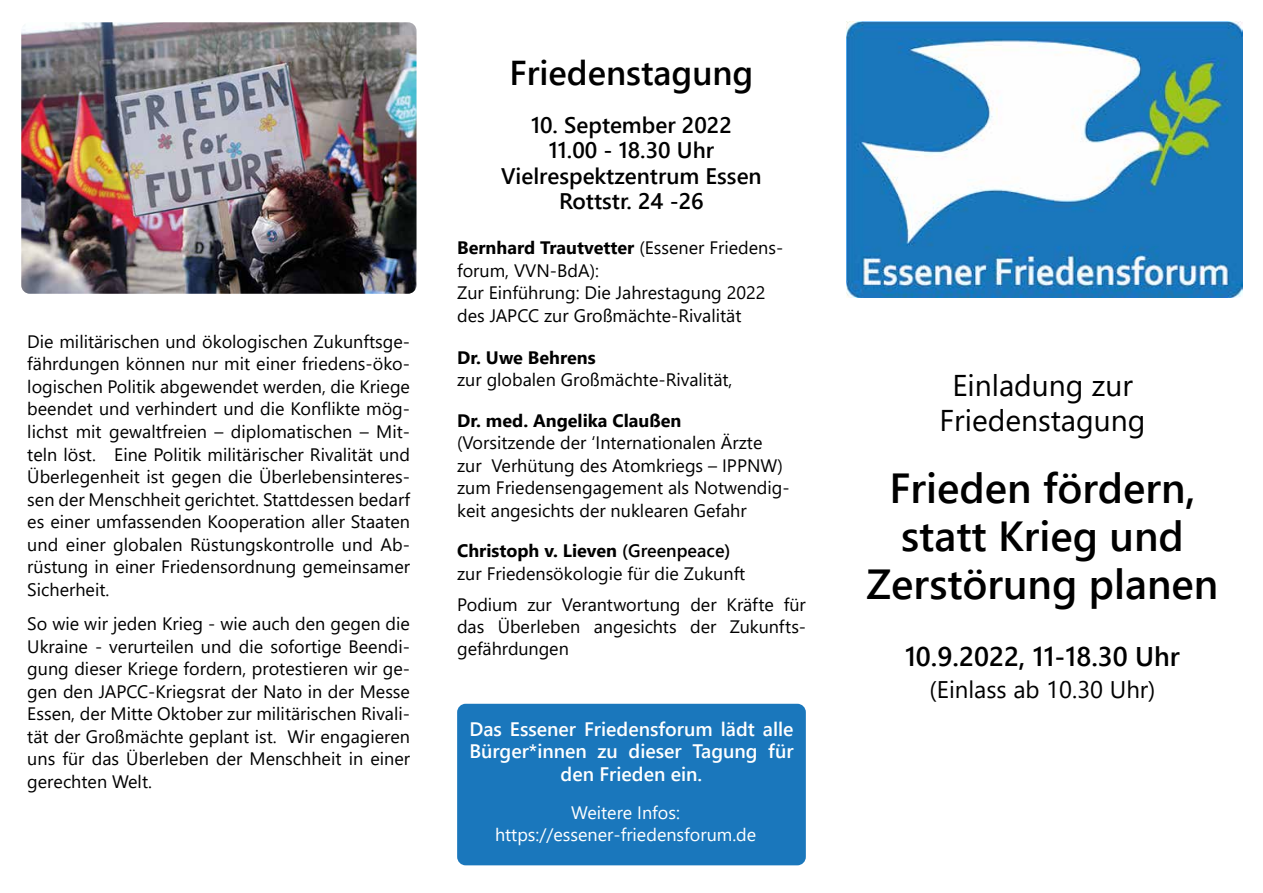
<style>
.page{position:relative;width:1263px;height:893px;background:#fff}
.page>*{position:absolute;margin:0;border:0;box-sizing:border-box;transform-origin:0 0}
.t1{font:600 42px/48px "Segoe UI";color:#000;text-align:center}
.t2{font:600 34.5px "Segoe UI";color:#000}
.t3{font:30px/34.5px "Segoe UI";color:#000;text-align:center}
.t4{font:600 27px "Segoe UI";color:#000}
.t5{font:24px "Segoe UI";color:#000}
.t6{font:600 22.5px/25.5px "Segoe UI";color:#000;text-align:center}
.t7{font:600 19.5px/22.5px "Segoe UI";color:#fff;text-align:center}
.t8{font:18px/22.5px "Segoe UI";color:#000;text-align:justify}
.t9{font:18px/22.5px "Segoe UI";color:#fff;text-align:center}
.t10{font:700 18px "Segoe UI";color:#000}
.s1{font-weight:700}
.s2{font-weight:600}
</style>
<div class="page">
<img style="left:21px;top:22px;width:395px;height:272px">
<div style="left:457px;top:704px;width:349px;height:161px;background:#1a77bc;border-radius:9px"></div>
<img style="left:847px;top:21px;width:395px;height:276px">
<p class="t8" style="left:27px;top:329px;width:384px">Die militärischen und ökologischen Zukunftsge&shy;fährdungen können nur mit einer friedens-öko&shy;logischen Politik abgewendet werden, die Kriege beendet und verhindert und die Konflikte mög&shy;lichst mit gewaltfreien – diplomatischen – Mit&shy;teln löst. Eine Politik militärischer Rivalität und Überlegenheit ist gegen die Überlebensinteres&shy;sen der Menschheit gerichtet. Stattdessen bedarf es einer umfassenden Kooperation aller Staaten und einer globalen Rüstungskontrolle und Ab&shy;rüstung in einer Friedensordnung gemeinsamer Sicherheit.</p>
<p class="t8" style="left:27px;top:611px;width:384px">So wie wir jeden Krieg - wie auch den gegen die Ukraine - verurteilen und die sofortige Beendi&shy;gung dieser Kriege fordern, protestieren wir ge&shy;gen den JAPCC-Kriegsrat der Nato in der Messe Essen, der Mitte Oktober zur militärischen Rivali&shy;tät der Großmächte geplant ist. Wir engagieren uns für das Überleben der Menschheit in einer gerechten Welt.</p>
<h2 class="t2" style="left:509px;top:40px;width:245px">Friedenstagung</h2>
<p class="t6" style="left:501px;top:110px;width:262px">10. September 2022<br>11.00 - 18.30 Uhr<br>Vielrespektzentrum Essen<br>Rottstr. 24 -26</p>
<p class="t8" style="left:457px;top:235px;width:328px;text-align:left"><span class="s1">Bernhard Trautvetter</span> (Essener Friedens&shy;forum, VVN-BdA):<br>Zur Einführung: Die Jahrestagung 2022 des JAPCC zur Großmächte-Rivalität</p>
<p class="t10" style="left:457px;top:340px;width:140px">Dr. Uwe Behrens</p>
<p class="t8" style="left:457px;top:367px;width:277px">zur globalen Großmächte-Rivalität,</p>
<p class="t10" style="left:457px;top:403px;width:226px">Dr. med. Angelika Claußen</p>
<p class="t8" style="left:457px;top:430px;width:334px;text-align:left">(Vorsitzende der ‘Internationalen Ärzte zur Verhütung des Atomkriegs – IPPNW) zum Friedensengagement als Notwendig&shy;keit angesichts der nuklearen Gefahr</p>
<p class="t8" style="left:457px;top:538px;width:290px"><span class="s1">Christoph v. Lieven</span> <span class="s2">(Greenpeace) </span>zur Friedensökologie für die Zukunft</p>
<p class="t8" style="left:457px;top:592px;width:350px;line-height:22px">Podium zur Verantwortung der Kräfte für das Überleben angesichts der Zukunfts&shy;gefährdungen</p>
<p class="t7" style="left:469px;top:716px;width:326px">Das Essener Friedensforum lädt alle<br>Bürger*innen zu dieser Tagung für den Frieden ein.</p>
<p class="t9" style="left:495px;top:800px;width:263px">Weitere Infos: https://essener-friedensforum.de</p>
<h3 class="t3" style="left:940px;top:365px;width:207px">Einladung zur<br>Friedenstagung</h3>
<h1 class="t1" style="left:867px;top:460px;width:353px">Frieden fördern, statt Krieg und<br>Zerstörung planen</h1>
<h3 class="t4" style="left:905px;top:631px;width:276px">10.9.2022, 11-18.30 Uhr</h3>
<h3 class="t5" style="left:930px;top:666px;width:227px">(Einlass ab 10.30 Uhr)</h3>
</div>
